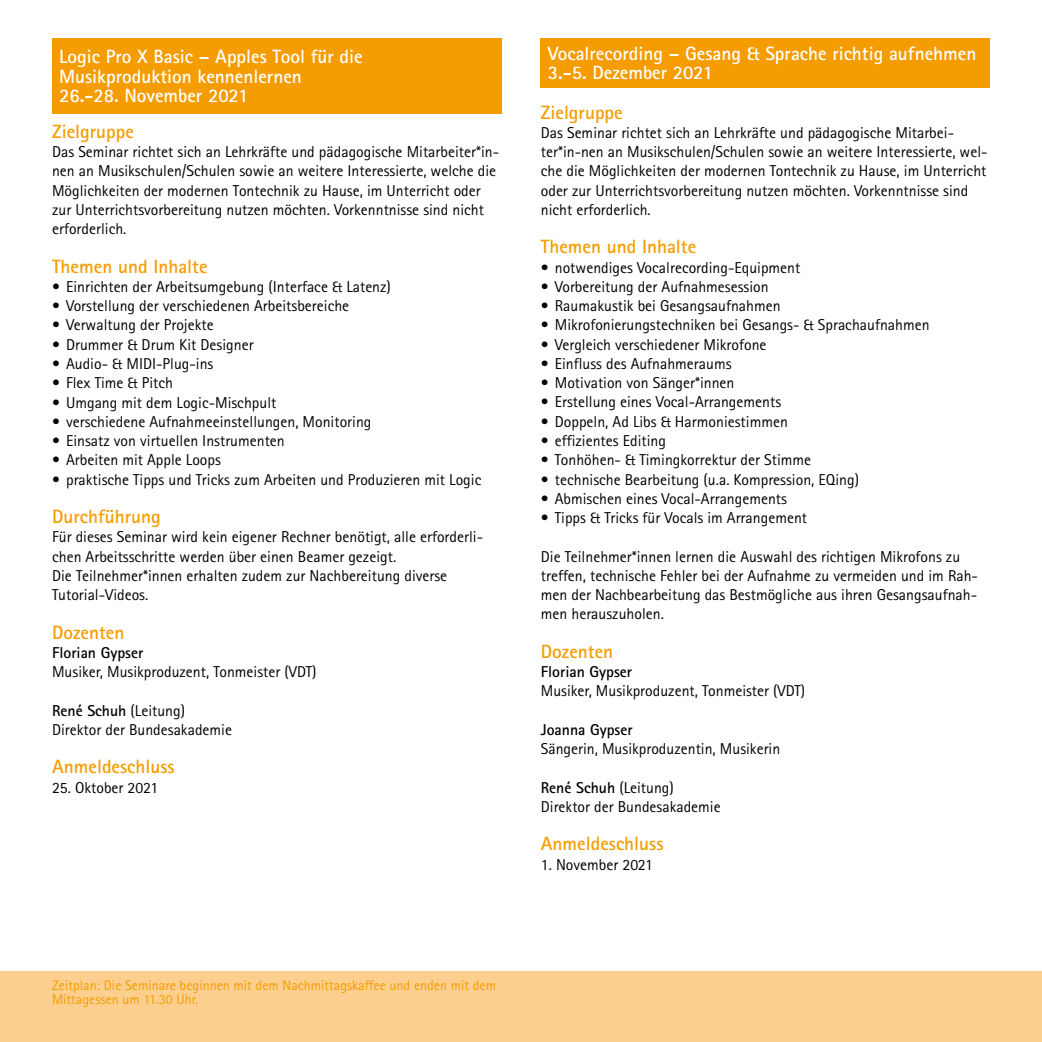
<style>
.page{position:relative;width:1042px;height:1042px;background:#fff}
.page>*{position:absolute;margin:0;border:0;box-sizing:border-box;transform-origin:0 0}
.t1{font:700 19.25px/19.2px "Rotis Sans Serif Std";color:#fff}
.t2{font:700 19.25px "Rotis Sans Serif Std";color:#f59c00}
.t3{font:15.75px/19.2px "Rotis Sans Serif Std";color:#000}
.t4{font:700 15.75px "Rotis Sans Serif Std";color:#000}
.t5{font:14px/14px "Rotis Sans Serif Std";color:#f59c00}
.s1{font-weight:700}
</style>
<div class="page">
<div style="left:0;top:971px;width:1042px;height:71px;background:#fccf8f"></div>
<div style="left:52px;top:38px;width:449px;height:76px;background:#f59c00"></div>
<div style="left:541px;top:38px;width:449px;height:50px;background:#f59c00"></div>
<p class="t1" style="left:59px;top:47px;width:305px">Logic Pro X Basic – Apples Tool für die<br>Musikproduktion kennenlernen<br>26.-28. November 2021</p>
<p class="t2" style="left:52px;top:119px;width:83px">Zielgruppe</p>
<p class="t3" style="left:52px;top:142px;width:448px">Das Seminar richtet sich an Lehrkräfte und pädagogische Mitarbeiter*in&shy;nen an Musikschulen/Schulen sowie an weitere Interessierte, welche die Möglichkeiten der modernen Tontechnik zu Hause, im Unterricht oder zur Unterrichtsvorbereitung nutzen möchten. Vorkenntnisse sind nicht erforderlich.</p>
<p class="t2" style="left:52px;top:254px;width:157px">Themen und Inhalte</p>
<p class="t3" style="left:52px;top:277px;width:340px">• Einrichten der Arbeitsumgebung (Interface &amp; Latenz)</p>
<p class="t3" style="left:52px;top:296px;width:299px">• Vorstellung der verschiedenen Arbeitsbereiche</p>
<p class="t3" style="left:52px;top:315px;width:163px">• Verwaltung der Projekte</p>
<p class="t3" style="left:52px;top:335px;width:203px">• Drummer &amp; Drum Kit Designer</p>
<p class="t3" style="left:52px;top:354px;width:163px">• Audio- &amp; MIDI-Plug-ins</p>
<p class="t3" style="left:52px;top:373px;width:123px">• Flex Time &amp; Pitch</p>
<p class="t3" style="left:52px;top:392px;width:226px">• Umgang mit dem Logic-Mischpult</p>
<p class="t3" style="left:52px;top:412px;width:321px">• verschiedene Aufnahmeeinstellungen, Monitoring</p>
<p class="t3" style="left:52px;top:431px;width:234px">• Einsatz von virtuellen Instrumenten</p>
<p class="t3" style="left:52px;top:450px;width:170px">• Arbeiten mit Apple Loops</p>
<p class="t3" style="left:52px;top:469px;width:431px">• praktische Tipps und Tricks zum Arbeiten und Produzieren mit Logic</p>
<p class="t2" style="left:52px;top:504px;width:110px">Durchführung</p>
<p class="t3" style="left:52px;top:527px;width:432px">Für dieses Seminar wird kein eigener Rechner benötigt, alle erforderli&shy;chen Arbeitsschritte werden über einen Beamer gezeigt.<br>Die Teilnehmer*innen erhalten zudem zur Nachbereitung diverse Tutorial-Videos.</p>
<p class="t2" style="left:52px;top:620px;width:74px">Dozenten</p>
<p class="t4" style="left:52px;top:642px;width:93px">Florian Gypser</p>
<p class="t3" style="left:52px;top:662px;width:266px">Musiker, Musikproduzent, Tonmeister (VDT)</p>
<p class="t3" style="left:52px;top:700px;width:181px"><span class="s1">René Schuh</span> (Leitung)<br>Direktor der Bundesakademie</p>
<p class="t2" style="left:52px;top:754px;width:124px">Anmeldeschluss</p>
<p class="t3" style="left:52px;top:777px;width:108px">25. Oktober 2021</p>
<p class="t1" style="left:548px;top:43px;width:430px">Vocalrecording – Gesang &amp; Sprache richtig aufnehmen<br>3.-5. Dezember 2021</p>
<p class="t2" style="left:541px;top:100px;width:83px">Zielgruppe</p>
<p class="t3" style="left:541px;top:123px;width:448px">Das Seminar richtet sich an Lehrkräfte und pädagogische Mitarbei&shy;ter*in-nen an Musikschulen/Schulen sowie an weitere Interessierte, wel&shy;che die Möglichkeiten der modernen Tontechnik zu Hause, im Unterricht oder zur Unterrichtsvorbereitung nutzen möchten. Vorkenntnisse sind nicht erforderlich.</p>
<p class="t2" style="left:541px;top:235px;width:157px">Themen und Inhalte</p>
<p class="t3" style="left:541px;top:258px;width:261px">• notwendiges Vocalrecording-Equipment</p>
<p class="t3" style="left:541px;top:277px;width:229px">• Vorbereitung der Aufnahmesession</p>
<p class="t3" style="left:541px;top:296px;width:241px">• Raumakustik bei Gesangsaufnahmen</p>
<p class="t3" style="left:541px;top:315px;width:390px">• Mikrofonierungstechniken bei Gesangs- &amp; Sprachaufnahmen</p>
<p class="t3" style="left:541px;top:335px;width:227px">• Vergleich verschiedener Mikrofone</p>
<p class="t3" style="left:541px;top:354px;width:192px">• Einfluss des Aufnahmeraums</p>
<p class="t3" style="left:541px;top:373px;width:195px">• Motivation von Sänger*innen</p>
<p class="t3" style="left:541px;top:392px;width:242px">• Erstellung eines Vocal-Arrangements</p>
<p class="t3" style="left:541px;top:412px;width:248px">• Doppeln, Ad Libs &amp; Harmoniestimmen</p>
<p class="t3" style="left:541px;top:431px;width:127px">• effizientes Editing</p>
<p class="t3" style="left:541px;top:450px;width:272px">• Tonhöhen- &amp; Timingkorrektur der Stimme</p>
<p class="t3" style="left:541px;top:469px;width:320px">• technische Bearbeitung (u.a. Kompression, EQing)</p>
<p class="t3" style="left:541px;top:489px;width:248px">• Abmischen eines Vocal-Arrangements</p>
<p class="t3" style="left:541px;top:508px;width:268px">• Tipps &amp; Tricks für Vocals im Arrangement</p>
<p class="t3" style="left:541px;top:546px;width:439px">Die Teilnehmer*innen lernen die Auswahl des richtigen Mikrofons zu treffen, technische Fehler bei der Aufnahme zu vermeiden und im Rah&shy;men der Nachbearbeitung das Bestmögliche aus ihren Gesangsaufnah&shy;men herauszuholen.</p>
<p class="t2" style="left:541px;top:639px;width:74px">Dozenten</p>
<p class="t4" style="left:541px;top:662px;width:93px">Florian Gypser</p>
<p class="t3" style="left:541px;top:681px;width:266px">Musiker, Musikproduzent, Tonmeister (VDT)</p>
<p class="t4" style="left:541px;top:719px;width:93px">Joanna Gypser</p>
<p class="t3" style="left:541px;top:739px;width:241px">Sängerin, Musikproduzentin, Musikerin</p>
<p class="t3" style="left:541px;top:777px;width:181px"><span class="s1">René Schuh</span> (Leitung)<br>Direktor der Bundesakademie</p>
<p class="t2" style="left:541px;top:831px;width:124px">Anmeldeschluss</p>
<p class="t3" style="left:541px;top:854px;width:114px">1. November 2021</p>
<p class="t5" style="left:52px;top:978px;width:445px">Zeitplan: Die Seminare beginnen mit dem Nachmittagskaffee und enden mit dem<br>Mittagessen um 11.30 Uhr.</p>
</div>
